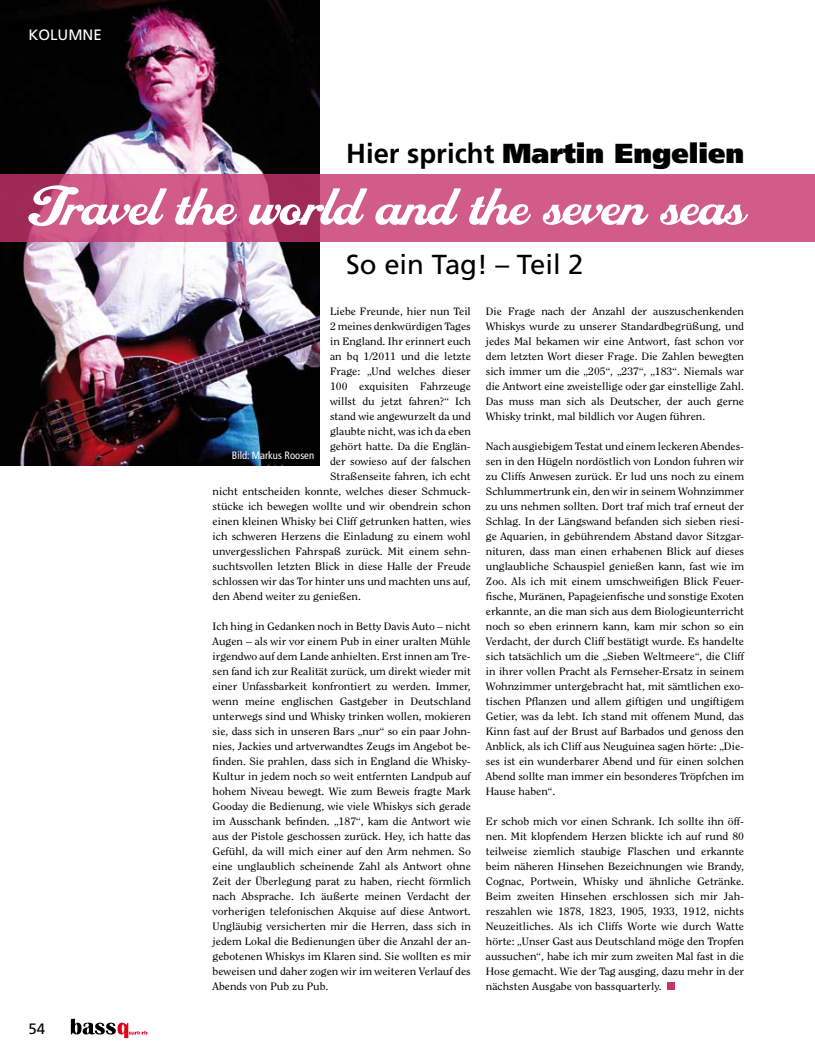
<style>
.page{position:relative;width:815px;height:1063px;background:#fff}
.page>*{position:absolute;margin:0;border:0;box-sizing:border-box;transform-origin:0 0}
.t1{font:900 27.5px "Frutiger";color:#000}
.t2{font:27.5px "Frutiger";color:#000}
.t3{font:15px "Frutiger";color:#fff}
.t4{font:15px "Frutiger";color:#000}
.t5{font:10.62px/15px "Clearface Std";color:#000;text-align:justify;scale:1.1 1}
.t6{font:condensed 10.62px "Frutiger LT Std";color:#fff}
.s1{font-weight:700}
</style>
<div class="page">
<svg style="left:71px;top:1019px;width:77px;height:19px"></svg>
<img style="left:0;top:0;width:320px;height:465px">
<div style="left:668px;top:983px;width:7px;height:7px;background:#c7346c"></div>
<svg style="left:0;top:175px;width:815px;height:67px;background:#c95381"></svg>
<svg style="left:28px;top:185px;width:720px;height:41px"></svg>
<h2 class="t3" style="left:28px;top:26px;width:75px">KOLUMNE</h2>
<h2 class="t4" style="left:28px;top:1020px;width:18px">54</h2>
<h1 class="t1" style="left:346px;top:137px;width:400px"><span class="s1">Hier spricht</span> Martin Engelien</h1>
<h1 class="t2" style="left:346px;top:248px;width:239px">So ein Tag! – Teil 2</h1>
<p class="t5" style="left:330px;top:304px;width:129px">Liebe Freunde, hier nun Teil</p>
<p class="t5" style="left:330px;top:319px;width:129px">2 meines denkwürdigen Tages</p>
<p class="t5" style="left:330px;top:334px;width:129px">in England. Ihr erinnert euch</p>
<p class="t5" style="left:330px;top:349px;width:129px">an bq 1/2011 und die letzte</p>
<p class="t5" style="left:330px;top:364px;width:129px">Frage: „Und welches dieser</p>
<p class="t5" style="left:330px;top:379px;width:129px">100 exquisiten Fahrzeuge</p>
<p class="t5" style="left:330px;top:394px;width:129px">willst du jetzt fahren?“ Ich</p>
<p class="t5" style="left:330px;top:409px;width:129px">stand wie angewurzelt da und</p>
<p class="t5" style="left:330px;top:424px;width:129px">glaubte nicht, was ich da eben</p>
<p class="t5" style="left:330px;top:439px;width:129px">gehört hatte. Da die Englän-</p>
<p class="t5" style="left:330px;top:454px;width:129px">der sowieso auf der falschen</p>
<p class="t5" style="left:330px;top:469px;width:129px">Straßenseite fahren, ich echt</p>
<p class="t5" style="left:213px;top:484px;width:236px">nicht entscheiden konnte, welches dieser Schmuck-</p>
<p class="t5" style="left:213px;top:499px;width:236px">stücke ich bewegen wollte und wir obendrein schon</p>
<p class="t5" style="left:213px;top:514px;width:236px">einen kleinen Whisky bei Cliff getrunken hatten, wies</p>
<p class="t5" style="left:213px;top:529px;width:236px">ich schweren Herzens die Einladung zu einem wohl</p>
<p class="t5" style="left:213px;top:544px;width:236px">unvergesslichen Fahrspaß zurück. Mit einem sehn-</p>
<p class="t5" style="left:213px;top:559px;width:236px">suchtsvollen letzten Blick in diese Halle der Freude</p>
<p class="t5" style="left:213px;top:574px;width:236px">schlossen wir das Tor hinter uns und machten uns auf,</p>
<p class="t5" style="left:213px;top:589px;width:136px">den Abend weiter zu genießen.</p>
<p class="t5" style="left:213px;top:619px;width:236px">Ich hing in Gedanken noch in Betty Davis Auto – nicht Augen – als wir vor einem Pub in einer uralten Mühle irgendwo auf dem Lande anhielten. Erst innen am Tre&shy;sen fand ich zur Realität zurück, um direkt wieder mit einer Unfassbarkeit konfrontiert zu werden. Immer, wenn meine englischen Gastgeber in Deutschland unterwegs sind und Whisky trinken wollen, mokieren sie, dass sich in unseren Bars „nur“ so ein paar John&shy;nies, Jackies und artverwandtes Zeugs im Angebot be&shy;finden. Sie prahlen, dass sich in England die Whisky-Kultur in jedem noch so weit entfernten Landpub auf hohem Niveau bewegt. Wie zum Beweis fragte Mark Gooday die Bedienung, wie viele Whiskys sich gerade im Ausschank befinden. „187“, kam die Antwort wie aus der Pistole geschossen zurück. Hey, ich hatte das Gefühl, da will mich einer auf den Arm nehmen. So eine unglaublich scheinende Zahl als Antwort ohne Zeit der Überlegung parat zu haben, riecht förmlich nach Absprache. Ich äußerte meinen Verdacht der vorherigen telefonischen Akquise auf diese Antwort.<br>Ungläubig versicherten mir die Herren, dass sich in jedem Lokal die Bedienungen über die Anzahl der an&shy;gebotenen Whiskys im Klaren sind. Sie wollten es mir beweisen und daher zogen wir im weiteren Verlauf des Abends von Pub zu Pub.</p>
<p class="t6" style="left:232px;top:449px;width:84px">Bild: Markus Roosen</p>
<p class="t5" style="left:486px;top:304px;width:236px">Die Frage nach der Anzahl der auszuschenkenden Whiskys wurde zu unserer Standardbegrüßung, und jedes Mal bekamen wir eine Antwort, fast schon vor dem letzten Wort dieser Frage. Die Zahlen bewegten sich immer um die „205“, „237“, „183“. Niemals war die Antwort eine zweistellige oder gar einstellige Zahl.<br>Das muss man sich als Deutscher, der auch gerne Whisky trinkt, mal bildlich vor Augen führen.</p>
<p class="t5" style="left:486px;top:439px;width:236px">Nach ausgiebigem Testat und einem leckeren Abendes&shy;sen in den Hügeln nordöstlich von London fuhren wir zu Cliffs Anwesen zurück. Er lud uns noch zu einem Schlummertrunk ein, den wir in seinem Wohnzimmer zu uns nehmen sollten. Dort traf mich traf erneut der Schlag. In der Längswand befanden sich sieben riesi&shy;ge Aquarien, in gebührendem Abstand davor Sitzgar&shy;nituren, dass man einen erhabenen Blick auf dieses unglaubliche Schauspiel genießen kann, fast wie im Zoo. Als ich mit einem umschweifigen Blick Feuer&shy;fische, Muränen, Papageienfische und sonstige Exoten erkannte, an die man sich aus dem Biologieunterricht noch so eben erinnern kann, kam mir schon so ein Verdacht, der durch Cliff bestätigt wurde. Es handelte sich tatsächlich um die „Sieben Weltmeere“, die Cliff in ihrer vollen Pracht als Fernseher-Ersatz in seinem Wohnzimmer untergebracht hat, mit sämtlichen exo&shy;tischen Pflanzen und allem giftigen und ungiftigem Getier, was da lebt. Ich stand mit offenem Mund, das Kinn fast auf der Brust auf Barbados und genoss den Anblick, als ich Cliff aus Neuguinea sagen hörte: „Die&shy;ses ist ein wunderbarer Abend und für einen solchen Abend sollte man immer ein besonderes Tröpfchen im Hause haben“.</p>
<p class="t5" style="left:486px;top:814px;width:236px">Er schob mich vor einen Schrank. Ich sollte ihn öff&shy;nen. Mit klopfendem Herzen blickte ich auf rund 80 teilweise ziemlich staubige Flaschen und erkannte beim näheren Hinsehen Bezeichnungen wie Brandy, Cognac, Portwein, Whisky und ähnliche Getränke.<br>Beim zweiten Hinsehen erschlossen sich mir Jah&shy;reszahlen wie 1878, 1823, 1905, 1933, 1912, nichts Neuzeitliches. Als ich Cliffs Worte wie durch Watte hörte: „Unser Gast aus Deutschland möge den Tropfen aussuchen“, habe ich mir zum zweiten Mal fast in die Hose gemacht. Wie der Tag ausging, dazu mehr in der nächsten Ausgabe von bassquarterly.</p>
</div>
